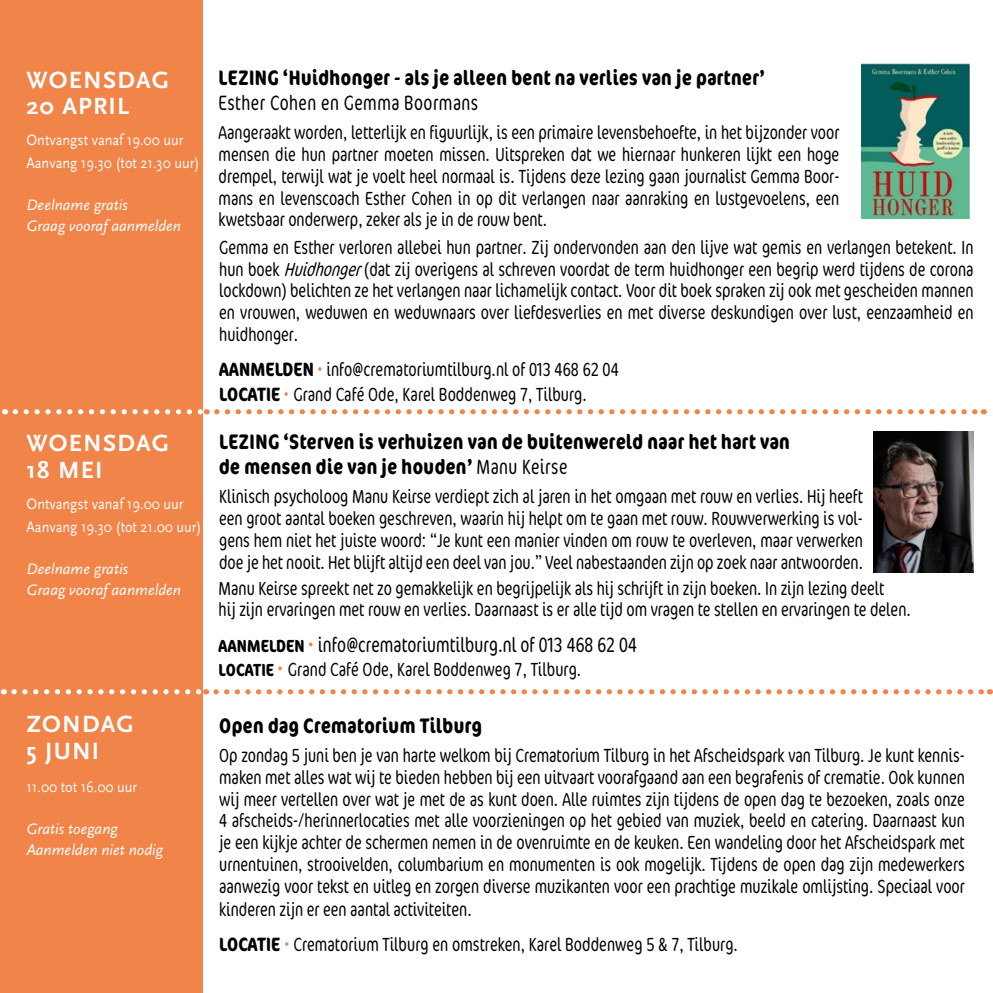
<style>
.page{position:relative;width:993px;height:993px;background:#fff}
.page>*{position:absolute;margin:0;border:0;box-sizing:border-box;transform-origin:0 0}
.t1{font:700 24.5px/26.2px "Scala Sans";letter-spacing:.05em;color:#fff}
.t2{font:700 condensed 21px/25.2px "Cocon";letter-spacing:.025em;color:#000;scale:.9 1}
.t3{font:300 condensed 21px "Cocon";letter-spacing:.005em;color:#000;scale:.9 1}
.t4{font:300 condensed 21px "Cocon";letter-spacing:.025em;color:#000;scale:.9 1}
.t5{font:300 condensed 19.25px/21.9px "Cocon";color:#000;text-align:justify;scale:.9 1}
.t6{font:15.75px/22.8px "Scala Sans";color:#fff;scale:.9 1}
.t7{font:italic 15.75px/21px "Scala Sans";color:#fff}
.s1{font-style:italic}
.s2{font-weight:700}
.s3{color:#f18449}
.s4{font-weight:300}
.s5{font-weight:700;font-size:17.5px}
.s6{font-size:21px;color:#f18449}
</style>
<div class="page">
<div style="left:0;top:0;width:202px;height:992px;background:#f18449"></div>
<svg style="left:15px;top:409px;width:194px;height:5px"></svg>
<svg style="left:217px;top:409px;width:766px;height:5px"></svg>
<svg style="left:216px;top:689px;width:767px;height:5px"></svg>
<svg style="left:14px;top:689px;width:193px;height:5px"></svg>
<img style="left:873px;top:432px;width:100px;height:140px">
<img style="left:861px;top:63px;width:108px;height:155px">
<p class="t1" style="left:26px;top:67px;width:144px">WOENSDAG<br>20 APRIL</p>
<p class="t6" style="left:26px;top:129px;width:194px">Ontvangst vanaf 19.00 uur<br>Aanvang 19.30 (tot 21.30 uur)</p>
<p class="t7" style="left:26px;top:195px;width:156px">Deelname gratis<br>Graag vooraf aanmelden</p>
<p class="t1" style="left:26px;top:430px;width:144px">WOENSDAG<br>18 MEI</p>
<p class="t6" style="left:26px;top:492px;width:196px">Ontvangst vanaf 19.00 uur<br>Aanvang 19.30 (tot 21.00 uur)</p>
<p class="t7" style="left:26px;top:558px;width:156px">Deelname gratis<br>Graag vooraf aanmelden</p>
<p class="t1" style="left:26px;top:711px;width:109px">ZONDAG<br>5 JUNI</p>
<p class="t6" style="left:26px;top:775px;width:125px">11.00 tot 16.00 uur</p>
<p class="t7" style="left:26px;top:818px;width:138px">Gratis toegang<br>Aanmelden niet nodig</p>
<p class="t2" style="left:218px;top:66px;width:608px">LEZING ‘Huidhonger - als je alleen bent na verlies van je partner’</p>
<p class="t4" style="left:218px;top:91px;width:290px">Esther Cohen en Gemma Boormans</p>
<p class="t5" style="left:218px;top:122px;width:691px">Aangeraakt worden, letterlijk en figuurlijk, is een primaire levensbehoefte, in het bijzonder voor mensen die hun partner moeten missen. Uitspreken dat we hiernaar hunkeren lijkt een hoge drempel, terwijl wat je voelt heel normaal is. Tijdens deze lezing gaan journalist Gemma Boor&shy;mans en levenscoach Esther Cohen in op dit verlangen naar aanraking en lustgevoelens, een kwetsbaar onderwerp, zeker als je in de rouw bent.</p>
<p class="t5" style="left:219px;top:237px;width:839px">Gemma en Esther verloren allebei hun partner. Zij ondervonden aan den lijve wat gemis en verlangen betekent. In hun boek <span class="s1">Huidhonger</span>(dat zij overigens al schreven voordat de term huidhonger een begrip werd tijdens de corona lockdown) belichten ze het verlangen naar lichamelijk contact. Voor dit boek spraken zij ook met gescheiden mannen en vrouwen, weduwen en weduwnaars over liefdesverlies en met diverse deskundigen over lust, eenzaamheid en huidhonger.</p>
<p class="t5" style="left:219px;top:358px;width:445px;line-height:24.5px"><span class="s2">AANMELDEN</span> <span class="s3">•</span> info@crematoriumtilburg.nl of 013 468 62 04<br><span class="s2">LOCATIE</span> <span class="s3">•</span> Grand Café Ode, Karel Boddenweg 7, Tilburg.</p>
<p class="t2" style="left:219px;top:430px;width:635px">LEZING ‘Sterven is verhuizen van de buitenwereld naar het hart van de mensen die van je houden’ <span class="s4">Manu Keirse</span></p>
<p class="t5" style="left:219px;top:486px;width:716px">Klinisch psycholoog Manu Keirse verdiept zich al jaren in het omgaan met rouw en verlies. Hij heeft een groot aantal boeken geschreven, waarin hij helpt om te gaan met rouw. Rouwverwerking is vol&shy;gens hem niet het juiste woord: “Je kunt een manier vinden om rouw te overleven, maar verwerken doe je het nooit. Het blijft altijd een deel van jou.” Veel nabestaanden zijn op zoek naar antwoorden.</p>
<p class="t5" style="left:218px;top:577px;width:770px">Manu Keirse spreekt net zo gemakkelijk en begrijpelijk als hij schrijft in zijn boeken. In zijn lezing deelt<br>hij zijn ervaringen met rouw en verlies. Daarnaast is er alle tijd om vragen te stellen en ervaringen te delen.</p>
<p class="t3" style="left:218px;top:632px;width:466px"><span class="s5">AANMELDEN</span> <span class="s3">•</span> info@crematoriumtilburg.nl of 013 468 62 04</p>
<p class="t5" style="left:218px;top:659px;width:404px"><span class="s5">LOCATIE</span> <span class="s6">•</span> Grand Café Ode, Karel Boddenweg 7, Tilburg.</p>
<p class="t2" style="left:219px;top:713px;width:293px">Open dag Crematorium Tilburg</p>
<p class="t5" style="left:219px;top:744px;width:829px">Op zondag 5 juni ben je van harte welkom bij Crematorium Tilburg in het Afscheidspark van Tilburg. Je kunt kennis&shy;maken met alles wat wij te bieden hebben bij een uitvaart voorafgaand aan een begrafenis of crematie. Ook kunnen wij meer vertellen over wat je met de as kunt doen. Alle ruimtes zijn tijdens de open dag te bezoeken, zoals onze 4 afscheids-/herinnerlocaties met alle voorzieningen op het gebied van muziek, beeld en catering. Daarnaast kun je een kijkje achter de schermen nemen in de ovenruimte en de keuken. Een wandeling door het Afscheidspark met urnentuinen, strooivelden, columbarium en monumenten is ook mogelijk. Tijdens de open dag zijn medewerkers aanwezig voor tekst en uitleg en zorgen diverse muzikanten voor een prachtige muzikale omlijsting. Speciaal voor kinderen zijn er een aantal activiteiten.</p>
<p class="t5" style="left:219px;top:934px;width:577px"><span class="s2">LOCATIE</span> <span class="s3">•</span> Crematorium Tilburg en omstreken, Karel Boddenweg 5 &amp; 7, Tilburg.</p>
</div>
